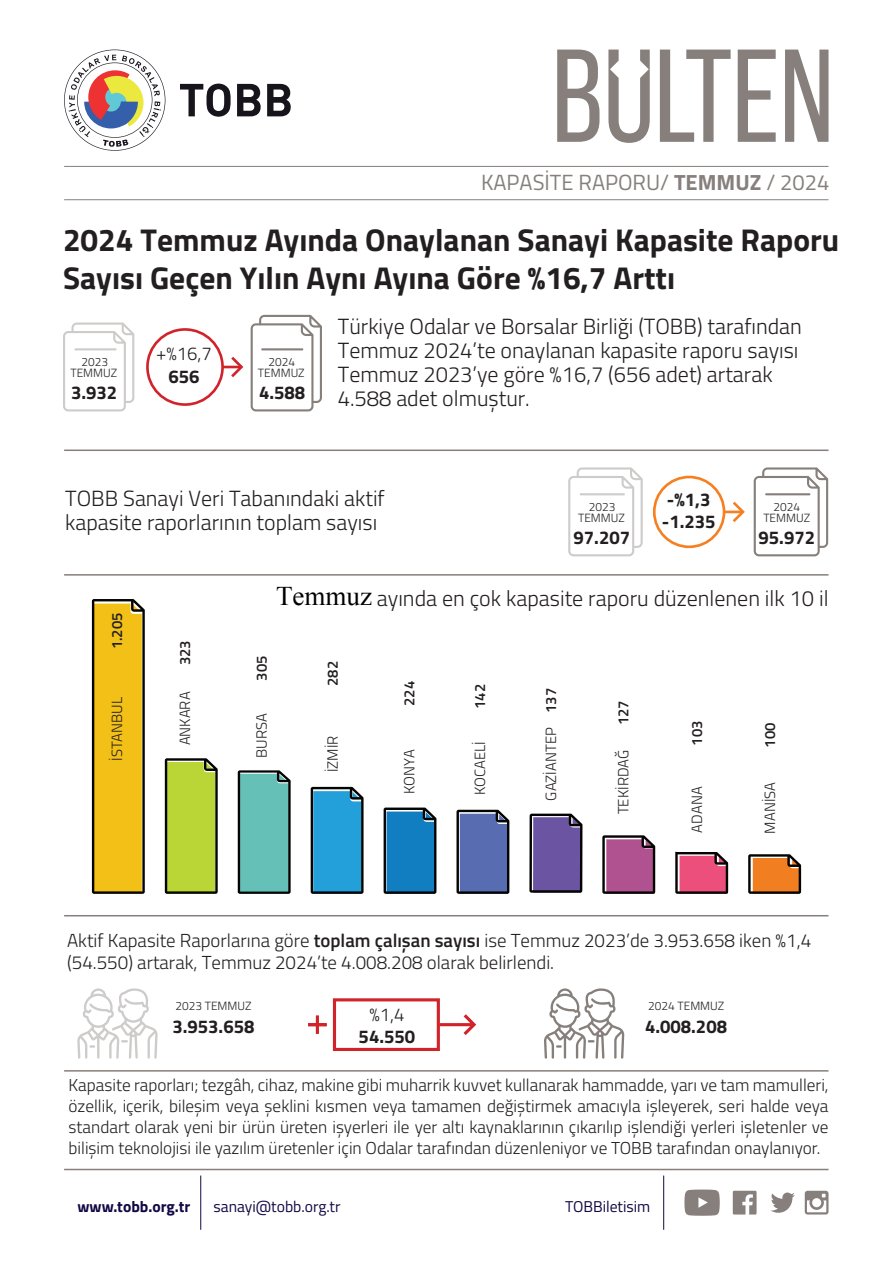
<style>
.page{position:relative;width:893px;height:1263px;background:#fff}
.page>*{position:absolute;margin:0;border:0;box-sizing:border-box;transform-origin:0 0}
.t1{font:700 31.5px/37.8px "Titillium Web";color:#231f20}
.t2{font:27px "Times New Roman";color:#000}
.t3{font:300 22.05px "Titillium Web";color:#231f20}
.t4{font:300 21.9px/24px "Titillium Web";color:#231f20}
.t5{font:21.9px "Titillium Web";color:#867f7c}
.t6{font:300 18.75px/22.5px "Titillium Web";color:#231f20}
.t7{font:700 18.45px/22.2px "Titillium Web";color:#231f20}
.t8{font:300 18.45px "Titillium Web";color:#231f20}
.t9{font:300 17.25px/20.7px "Titillium Web";color:#231f20;text-align:justify}
.t10{font:15.75px "Titillium Web";color:#120944}
.t11{font:700 15.75px "Titillium Web";color:#120944}
.t12{font:300 14.85px "Titillium Web";color:#231f20}
.t13{font:600 14.85px "Titillium Web";color:#231f20}
.t14{font:300 11.85px/11.2px "Titillium Web";color:#231f20;text-align:center}
.s1{font-weight:700}
.s2{font-weight:600}
</style>
<div class="page">
<svg style="left:64px;top:50px;width:101px;height:101px"></svg>
<svg style="left:180px;top:84px;width:51px;height:33px"></svg>
<svg style="left:237px;top:84px;width:24px;height:32px"></svg>
<svg style="left:267px;top:84px;width:24px;height:32px"></svg>
<svg style="left:557px;top:50px;width:42px;height:92px"></svg>
<svg style="left:660px;top:50px;width:71px;height:92px"></svg>
<svg style="left:738px;top:50px;width:38px;height:92px"></svg>
<svg style="left:785px;top:50px;width:43px;height:92px"></svg>
<svg style="left:608px;top:50px;width:42px;height:93px"></svg>
<hr style="left:64px;top:166px;width:764px;height:1px;background:#867f7c">
<hr style="left:64px;top:574px;width:764px;height:2px;background:#867f7c">
<hr style="left:64px;top:449px;width:764px;height:2px;background:#867f7c">
<hr style="left:64px;top:1070px;width:764px;height:1px;background:#867f7c">
<hr style="left:64px;top:1169px;width:764px;height:1px;background:#867f7c">
<hr style="left:64px;top:915px;width:764px;height:1px;background:#867f7c">
<hr style="left:64px;top:199px;width:764px;height:1px;background:#867f7c">
<svg style="left:805px;top:1191px;width:23px;height:23px"></svg>
<svg style="left:733px;top:1191px;width:24px;height:23px"></svg>
<hr style="left:200px;top:1175px;width:1px;height:55px;background:#120944">
<hr style="left:663px;top:1175px;width:1px;height:55px;background:#120944">
<svg style="left:771px;top:1192px;width:24px;height:21px"></svg>
<svg style="left:684px;top:1189px;width:36px;height:27px"></svg>
<hr style="left:439px;top:1023px;width:35px;height:3px;background:#d1232a">
<svg style="left:460px;top:1014px;width:17px;height:21px"></svg>
<svg style="left:92px;top:599px;width:53px;height:295px;background:#d9ad1a"></svg>
<svg style="left:165px;top:758px;width:53px;height:136px;background:#a4bc35"></svg>
<svg style="left:238px;top:770px;width:53px;height:124px;background:#5daba3"></svg>
<svg style="left:311px;top:787px;width:53px;height:107px;background:#288fbf"></svg>
<svg style="left:384px;top:807px;width:52px;height:87px;background:#1b73ab"></svg>
<svg style="left:456px;top:810px;width:53px;height:84px;background:#55659d"></svg>
<svg style="left:529px;top:814px;width:53px;height:79px;background:#655391"></svg>
<svg style="left:602px;top:835px;width:53px;height:59px;background:#995281"></svg>
<svg style="left:675px;top:851px;width:53px;height:43px;background:#c05473"></svg>
<svg style="left:748px;top:854px;width:53px;height:40px;background:#c17233"></svg>
<svg style="left:77px;top:988px;width:81px;height:71px"></svg>
<svg style="left:544px;top:988px;width:80px;height:71px"></svg>
<div style="left:653px;top:476px;width:72px;height:72px;border:3px solid #f57f21;border-radius:50%"></div>
<svg style="left:568px;top:467px;width:75px;height:89px"></svg>
<svg style="left:754px;top:467px;width:74px;height:89px"></svg>
<hr style="left:580px;top:493px;width:45px;height:2px;background:#cecccb">
<hr style="left:765px;top:493px;width:45px;height:2px;background:#867f7c">
<svg style="left:724px;top:501px;width:21px;height:21px"></svg>
<div style="left:333px;top:998px;width:107px;height:53px;border:3px solid #d1232a"></div>
<hr style="left:308px;top:1023px;width:19px;height:3px;background:#d1232a">
<hr style="left:316px;top:1015px;width:3px;height:19px;background:#d1232a">
<svg style="left:63px;top:322px;width:71px;height:89px"></svg>
<svg style="left:251px;top:315px;width:71px;height:96px"></svg>
<hr style="left:261px;top:348px;width:42px;height:2px;background:#867f7c">
<hr style="left:74px;top:348px;width:43px;height:2px;background:#cecccb">
<div style="left:146px;top:328px;width:78px;height:78px;border:3px solid #d1232a;border-radius:50%"></div>
<svg style="left:223px;top:356px;width:21px;height:21px"></svg>
<p class="t5" style="left:481px;top:166px;width:350px">KAPASİTE RAPORU/ <span class="s1">TEMMUZ</span> / 2024</p>
<h1 class="t1" style="left:63px;top:220px;width:778px">2024 Temmuz Ayında Onaylanan Sanayi Kapasite Raporu<br>Sayısı Geçen Yılın Aynı Ayına Göre %16,7 Arttı</h1>
<p class="t14" style="left:70px;top:356px;width:48px">2023<br>TEMMUZ</p>
<p class="t7" style="left:71px;top:381px;width:48px">3.932</p>
<p class="t8" style="left:156px;top:341px;width:57px">+%16,7</p>
<p class="t7" style="left:168px;top:364px;width:33px">656</p>
<p class="t14" style="left:258px;top:356px;width:48px">2024<br>TEMMUZ</p>
<p class="t7" style="left:259px;top:381px;width:48px">4.588</p>
<p class="t4" style="left:338px;top:313px;width:466px">Türkiye Odalar ve Borsalar Birliği (TOBB) tarafından Temmuz 2024’te onaylanan kapasite raporu sayısı Temmuz 2023’ye göre %16,7 (656 adet) artarak 4.588 adet olmuștur.</p>
<p class="t4" style="left:65px;top:485px;width:321px;line-height:24.6px">TOBB Sanayi Veri Tabanındaki aktif kapasite raporlarının toplam sayısı</p>
<p class="t14" style="left:578px;top:500px;width:48px">2023<br>TEMMUZ</p>
<p class="t7" style="left:574px;top:526px;width:58px">97.207</p>
<p class="t7" style="left:662px;top:487px;width:55px">-%1,3 -1.235</p>
<p class="t14" style="left:763px;top:500px;width:48px">2024<br>TEMMUZ</p>
<p class="t7" style="left:758px;top:526px;width:58px">95.972</p>
<p class="t13" style="left:106px;top:649px;width:38px;rotate:-90deg">1.205</p>
<p class="t13" style="left:174px;top:665px;width:26px;rotate:-90deg">323</p>
<p class="t12" style="left:106px;top:761px;width:65px;rotate:-90deg">İSTANBUL</p>
<p class="t12" style="left:174px;top:745px;width:55px;rotate:-90deg">ANKARA</p>
<h2 class="t2" style="left:276px;top:581px;width:97px">Temmuz</h2>
<p class="t3" style="left:301px;top:582px;width:529px">Haziran ayında en çok kapasite raporu düzenlenen ilk 10 il</p>
<p class="t13" style="left:250px;top:681px;width:26px;rotate:-90deg">305</p>
<p class="t12" style="left:251px;top:758px;width:46px;rotate:-90deg">BURSA</p>
<p class="t13" style="left:321px;top:686px;width:26px;rotate:-90deg">282</p>
<p class="t12" style="left:322px;top:772px;width:38px;rotate:-90deg">İZMİR</p>
<p class="t13" style="left:398px;top:706px;width:26px;rotate:-90deg">224</p>
<p class="t12" style="left:398px;top:794px;width:46px;rotate:-90deg">KONYA</p>
<p class="t13" style="left:469px;top:709px;width:26px;rotate:-90deg">142</p>
<p class="t12" style="left:540px;top:800px;width:114px;rotate:-90deg">GAZİANTEP <span class="s2">137</span></p>
<p class="t12" style="left:469px;top:795px;width:55px;rotate:-90deg">KOCAELİ</p>
<p class="t13" style="left:612px;top:725px;width:26px;rotate:-90deg">127</p>
<p class="t12" style="left:613px;top:814px;width:66px;rotate:-90deg">TEKİRDAĞ</p>
<p class="t13" style="left:686px;top:746px;width:26px;rotate:-90deg">103</p>
<p class="t12" style="left:686px;top:832px;width:47px;rotate:-90deg">ADANA</p>
<p class="t13" style="left:759px;top:748px;width:26px;rotate:-90deg">100</p>
<p class="t12" style="left:759px;top:833px;width:53px;rotate:-90deg">MANİSA</p>
<p class="t6" style="left:67px;top:928px;width:746px">Aktif Kapasite Raporlarına göre <span class="s2">toplam çalıșan sayısı</span> ise Temmuz 2023’de 3.953.658 iken %1,4 (54.550) artarak, Temmuz 2024’te 4.008.208 olarak belirlendi.</p>
<p class="t14" style="left:175px;top:1000px;width:78px">2023 TEMMUZ</p>
<p class="t7" style="left:172px;top:1014px;width:84px">3.953.658</p>
<p class="t14" style="left:648px;top:1000px;width:78px">2024 TEMMUZ</p>
<p class="t7" style="left:645px;top:1014px;width:84px">4.008.208</p>
<p class="t8" style="left:369px;top:1001px;width:37px">%1,4</p>
<p class="t7" style="left:359px;top:1024px;width:58px">54.550</p>
<p class="t9" style="left:69px;top:1074px;width:762px">Kapasite raporları; tezgâh, cihaz, makine gibi muharrik kuvvet kullanarak hammadde, yarı ve tam mamulleri, özellik, içerik, bileșim veya șeklini kısmen veya tamamen değiștirmek amacıyla ișleyerek, seri halde veya standart olarak yeni bir ürün üreten ișyerleri ile yer altı kaynaklarının çıkarılıp ișlendiği yerleri ișletenler ve bilișim teknolojisi ile yazılım üretenler için Odalar tarafından düzenleniyor ve TOBB tarafından onaylanıyor.</p>
<p class="t11" style="left:77px;top:1194px;width:114px">www.tobb.org.tr</p>
<p class="t10" style="left:214px;top:1194px;width:128px">sanayi@tobb.org.tr</p>
<p class="t10" style="left:565px;top:1194px;width:87px">TOBBiletisim</p>
</div>
